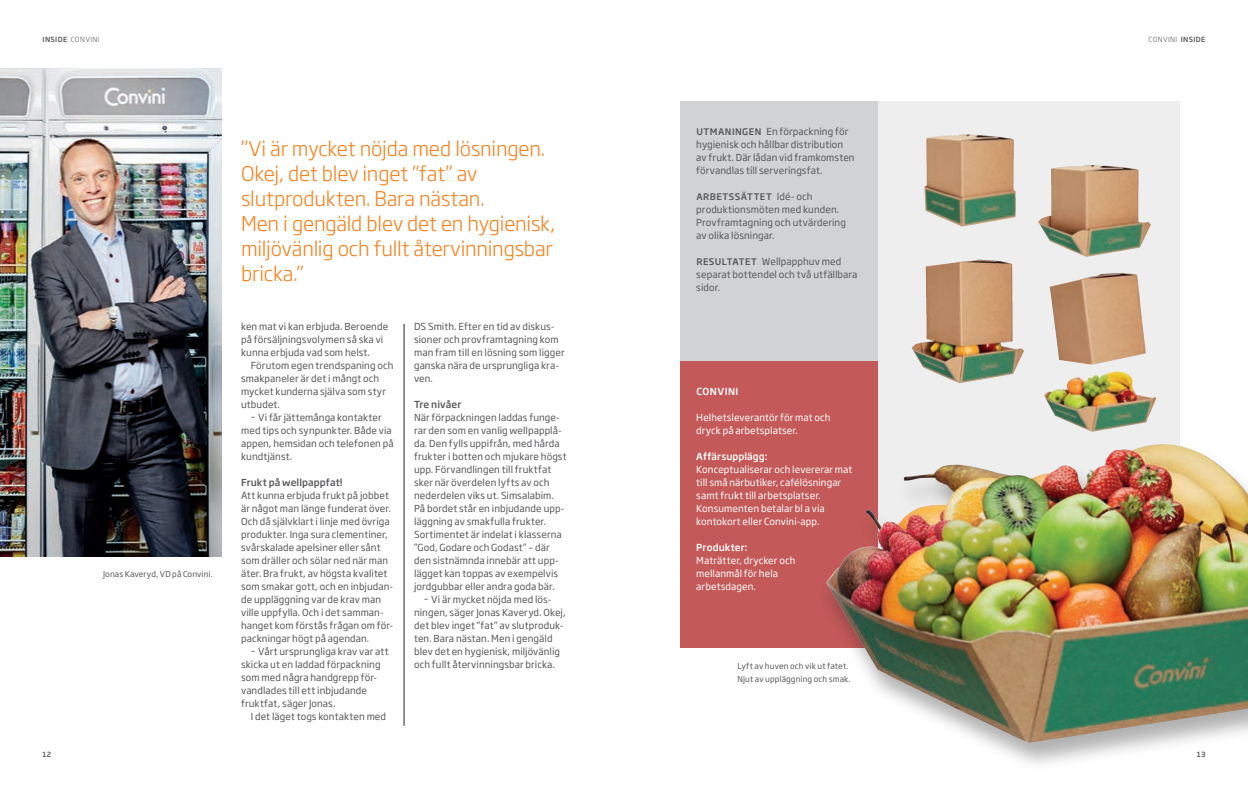
<style>
.page{position:relative;width:1248px;height:794px;background:#fff}
.page>*{position:absolute;margin:0;border:0;box-sizing:border-box;transform-origin:0 0}
.t1{font:300 20px/25px "Soho Gothic Pro";letter-spacing:-.01em;color:#f58220}
.t2{font:9.6px/13px "Soho Gothic Pro";letter-spacing:.005em;color:#57585a}
.t3{font:9.6px/13px "Soho Gothic Pro";letter-spacing:.005em;color:#fff}
.t4{font:500 9.6px "Soho Gothic Pro";letter-spacing:.01em;color:#57585a}
.t5{font:500 9.6px "Soho Gothic Pro";letter-spacing:.01em;color:#fff}
.t6{font:500 9.6px "Soho Gothic Pro";letter-spacing:.05em;color:#fff}
.t7{font:500 9px "Soho Gothic Pro";letter-spacing:.06em;color:#57585a}
.t8{font:8px/13px "Soho Gothic Pro";letter-spacing:.015em;color:#57585a}
.t9{font:300 7px "Soho Gothic Pro";letter-spacing:.055em;color:#57585a}
.t10{font:500 7px "Soho Gothic Pro";color:#57585a}
.s1{font-weight:500}
.s2{font-weight:500;font-size:9px}
.s3{font-weight:400;font-size:9.6px}
</style>
<div class="page">
<div style="left:877px;top:102px;width:302px;height:442px;background:#eeeeef"></div>
<div style="left:680px;top:102px;width:197px;height:260px;background:#d1d2d4"></div>
<div style="left:680px;top:362px;width:197px;height:286px;background:#c35958"></div>
<img style="left:1038px;top:165px;width:104px;height:92px">
<img style="left:912px;top:260px;width:83px;height:123px">
<img style="left:1049px;top:272px;width:96px;height:92px">
<img style="left:924px;top:134px;width:91px;height:93px">
<div style="left:817px;top:443px;width:430px;height:328px;background:#231f20;opacity:.35"></div>
<img style="left:895px;top:444px;width:259px;height:80px">
<img style="left:0;top:68px;width:221px;height:489px">
<hr style="left:404px;top:324px;width:1px;height:402px;background:#231f20">
<p class="t9" style="left:43px;top:34px;width:58px"><span class="s1">INSIDE</span> CONVINI</p>
<p class="t10" style="left:43px;top:749px;width:10px">12</p>
<p class="t8" style="left:103px;top:567px;width:111px">Jonas Kaveryd, VD på Convini.</p>
<h1 class="t1" style="left:241px;top:135px;width:315px">”Vi är mycket nöjda med lösningen.<br>Okej, det blev inget ”fat” av slutprodukten. Bara nästan.<br>Men i gengäld blev det en hygienisk, miljövänlig och fullt återvinningsbar bricka.”</h1>
<p class="t2" style="left:241px;top:319px;width:149px">ken mat vi kan erbjuda. Beroende på försäljningsvolymen så ska vi kunna erbjuda vad som helst.</p>
<p class="t2" style="left:241px;top:358px;width:154px;text-indent:10px">Förutom egen trendspaning och smakpaneler är det i mångt och mycket kunderna själva som styr utbudet.</p>
<p class="t2" style="left:241px;top:410px;width:154px;text-indent:10px">– Vi får jättemånga kontakter med tips och synpunkter. Både via appen, hemsidan och telefonen på kundtjänst.</p>
<p class="t4" style="left:241px;top:475px;width:103px">Frukt på wellpappfat!</p>
<p class="t2" style="left:241px;top:488px;width:154px">Att kunna erbjuda frukt på jobbet är något man länge funderat över.<br>Och då självklart i linje med övriga produkter. Inga sura clementiner, svårskalade apelsiner eller sånt som dräller och sölar ned när man äter. Bra frukt, av högsta kvalitet som smakar gott, och en inbjudan&shy;de uppläggning var de krav man ville uppfylla. Och i det samman&shy;hanget kom förstås frågan om för&shy;packningar högt på agendan.</p>
<p class="t2" style="left:241px;top:644px;width:149px;text-indent:10px">– Vårt ursprungliga krav var att skicka ut en laddad förpackning som med några handgrepp för&shy;vandlades till ett inbjudande fruktfat, säger Jonas.</p>
<p class="t2" style="left:251px;top:709px;width:137px">I det läget togs kontakten med</p>
<p class="t2" style="left:414px;top:319px;width:152px">DS Smith. Efter en tid av diskus&shy;sioner och provframtagning kom man fram till en lösning som ligger ganska nära de ursprungliga kra&shy;ven.</p>
<p class="t4" style="left:414px;top:397px;width:49px">Tre nivåer</p>
<p class="t2" style="left:414px;top:410px;width:154px">När förpackningen laddas funge&shy;rar den som en vanlig wellpapplå&shy;da. Den fylls uppifrån, med hårda frukter i botten och mjukare högst upp. Förvandlingen till fruktfat sker när överdelen lyfts av och nederdelen viks ut. Simsalabim.<br>På bordet står en inbjudande upp&shy;läggning av smakfulla frukter.<br>Sortimentet är indelat i klasserna ”God, Godare och Godast” – där den sistnämnda innebär att upp&shy;lägget kan toppas av exempelvis jordgubbar eller andra goda bär.</p>
<p class="t2" style="left:414px;top:592px;width:153px;text-indent:10px">– Vi är mycket nöjda med lös&shy;ningen, säger Jonas Kaveryd. Okej, det blev inget ”fat” av slutproduk&shy;ten. Bara nästan. Men i gengäld blev det en hygienisk, miljövänlig och fullt återvinningsbar bricka.</p>
<p class="t2" style="left:696px;top:124px;width:160px"><span class="s2">UTMANINGEN</span> En förpackning för hygienisk och hållbar distribution av frukt. Där lådan vid framkomsten förvandlas till serveringsfat.</p>
<p class="t7" style="left:696px;top:190px;width:117px">ARBETSSÄTTET <span class="s3">Idé- och</span></p>
<p class="t2" style="left:696px;top:202px;width:151px">produktionsmöten med kunden.<br>Provframtagning och utvärdering av olika lösningar.</p>
<p class="t2" style="left:696px;top:254px;width:163px"><span class="s2">RESULTATET</span> Wellpapphuv med separat bottendel och två utfällbara sidor.</p>
<p class="t6" style="left:696px;top:384px;width:44px">CONVINI</p>
<p class="t3" style="left:696px;top:411px;width:136px">Helhetsleverantör för mat och dryck på arbetsplatser.</p>
<p class="t5" style="left:696px;top:449px;width:73px">Affärsupplägg:</p>
<p class="t3" style="left:696px;top:463px;width:157px">Konceptualiserar och levererar mat till små närbutiker, cafélösningar samt frukt till arbetsplatser.<br>Konsumenten betalar bl a via kontokort eller Convini-app.</p>
<p class="t5" style="left:696px;top:540px;width:53px">Produkter:</p>
<p class="t3" style="left:696px;top:554px;width:101px">Maträtter, drycker och mellanmål för hela arbetsdagen.</p>
<p class="t8" style="left:737px;top:659px;width:115px">Lyft av huven och vik ut fatet.<br>Njut av uppläggning och smak.</p>
<p class="t9" style="left:1148px;top:34px;width:58px">CONVINI <span class="s1">INSIDE</span></p>
<p class="t10" style="left:1196px;top:749px;width:10px">13</p>
</div>
